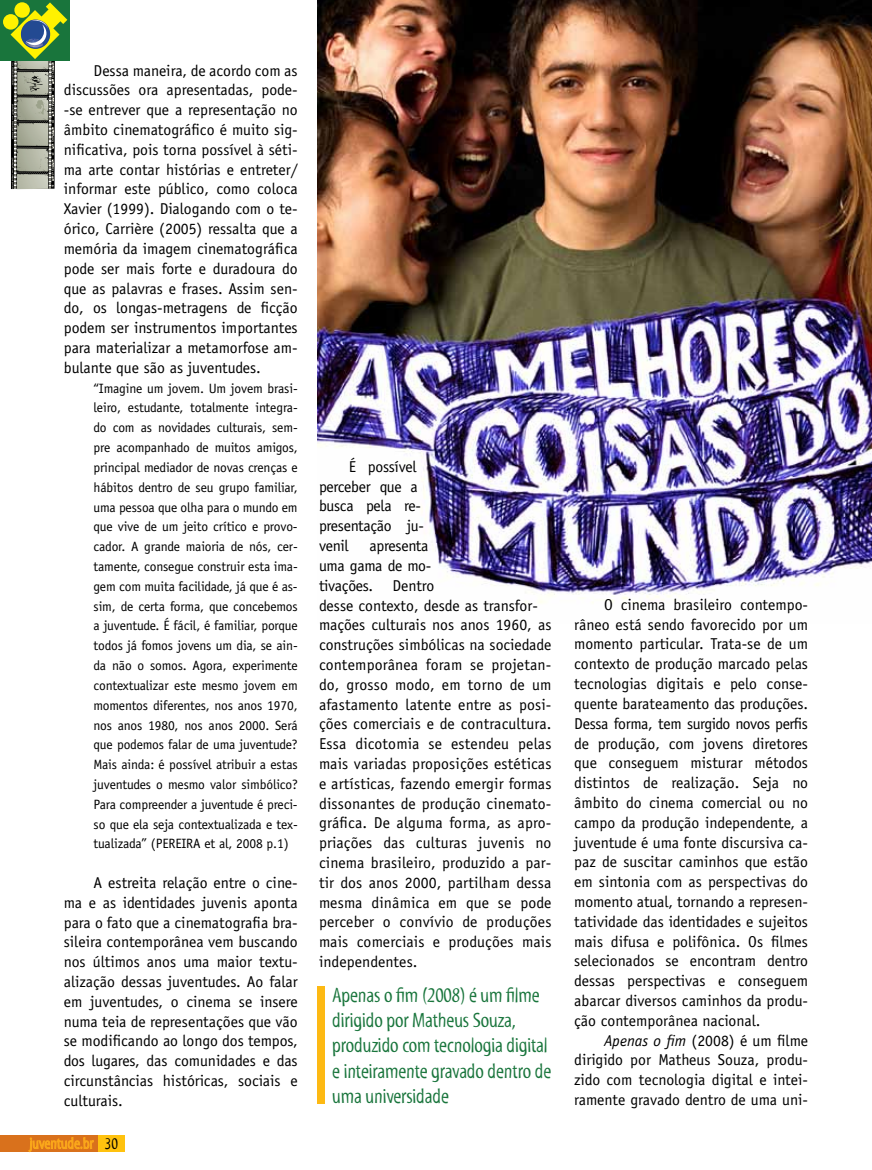
<style>
.page{position:relative;width:872px;height:1170px;background:#fff}
.page>*{position:absolute;margin:0;border:0;box-sizing:border-box;transform-origin:0 0}
.t1{font:21px/25.2px "Myriad Tilt";letter-spacing:-.01em;color:#19753c}
.t2{font:16.5px "Myriad Tilt";color:#000}
.t3{font:15.75px/19.8px "Officina Sans";color:#000;text-align:justify}
.t4{font:15.75px/19.8px "Officina Sans";letter-spacing:-.02em;color:#000}
.t5{font:13.5px/19.8px "Officina Sans";letter-spacing:-.01em;color:#000;text-align:justify}
.s1{font-style:italic}
</style>
<div class="page">
<div style="left:0;top:1135px;width:98px;height:17px;background:#d9711c"></div>
<div style="left:98px;top:1135px;width:27px;height:17px;background:#ffc20e"></div>
<svg style="left:28px;top:1137px;width:66px;height:16px"></svg>
<div style="left:0;top:0;width:70px;height:61px;background:#19753c"></div>
<div style="left:3px;top:14px;width:16px;height:16px;background:#fff200;border-radius:50%"></div>
<svg style="left:11px;top:2px;width:56px;height:188px"></svg>
<img style="left:317px;top:0;width:555px;height:603px">
<div style="left:317px;top:986px;width:8px;height:117px;background:#fdb913"></div>
<p class="t3" style="left:64px;top:60px;width:235px;text-indent:30px">Dessa maneira, de acordo com as discussões ora apresentadas, pode--se entrever que a representação no âmbito cinematográfico é muito sig&shy;nificativa, pois torna possível à séti&shy;ma arte contar histórias e entreter/ informar este público, como coloca Xavier (1999). Dialogando com o te&shy;órico, Carrière (2005) ressalta que a memória da imagem cinematográfica pode ser mais forte e duradoura do que as palavras e frases. Assim sen&shy;do, os longas-metragens de ficção podem ser instrumentos importantes para materializar a metamorfose am&shy;bulante que são as juventudes.</p>
<p class="t5" style="left:94px;top:378px;width:206px">“Imagine um jovem. Um jovem brasi&shy;leiro, estudante, totalmente integra&shy;do com as novidades culturais, sem&shy;pre acompanhado de muitos amigos, principal mediador de novas crenças e hábitos dentro de seu grupo familiar, uma pessoa que olha para o mundo em que vive de um jeito crítico e provo&shy;cador. A grande maioria de nós, cer&shy;tamente, consegue construir esta ima&shy;gem com muita facilidade, já que é as&shy;sim, de certa forma, que concebemos a juventude. É fácil, é familiar, porque todos já fomos jovens um dia, se ain&shy;da não o somos. Agora, experimente contextualizar este mesmo jovem em momentos diferentes, nos anos 1970, nos anos 1980, nos anos 2000. Será que podemos falar de uma juventude?<br>Mais ainda: é possível atribuir a estas juventudes o mesmo valor simbólico?<br>Para compreender a juventude é preci&shy;so que ela seja contextualizada e tex&shy;tualizada” (PEREIRA et al, 2008 p.1)</p>
<p class="t3" style="left:64px;top:872px;width:235px;text-indent:30px">A estreita relação entre o cine&shy;ma e as identidades juvenis aponta para o fato que a cinematografia bra&shy;sileira contemporânea vem buscando nos últimos anos uma maior textu&shy;alização dessas juventudes. Ao falar em juventudes, o cinema se insere numa teia de representações que vão se modificando ao longo dos tempos, dos lugares, das comunidades e das circunstâncias históricas, sociais e culturais.</p>
<p class="t2" style="left:105px;top:1134px;width:15px">30</p>
<p class="t4" style="left:319px;top:456px;width:106px;text-indent:30px">É possível perceber que a busca pela re&shy;presentação ju&shy;venil</p>
<p class="t3" style="left:319px;top:536px;width:234px;text-align:left;text-indent:51px">apresenta<br>uma gama de mo-<br>tivações. Dentro<br>desse contexto, desde as transfor&shy;mações culturais nos anos 1960, as construções simbólicas na sociedade contemporânea foram se projetan&shy;do, grosso modo, em torno de um afastamento latente entre as posi&shy;ções comerciais e de contracultura.<br>Essa dicotomia se estendeu pelas mais variadas proposições estéticas e artísticas, fazendo emergir formas dissonantes de produção cinemato&shy;gráfica. De alguma forma, as apro&shy;priações das culturas juvenis no cinema brasileiro, produzido a par&shy;tir dos anos 2000, partilham dessa mesma dinâmica em que se pode perceber o convívio de produções mais comerciais e produções mais independentes.</p>
<h1 class="t1" style="left:332px;top:982px;width:221px">Apenas o fim (2008) é um filme dirigido por Matheus Souza, produzido com tecnologia digital e inteiramente gravado dentro de uma universidade</h1>
<p class="t3" style="left:574px;top:594px;width:235px;text-indent:30px">O cinema brasileiro contempo&shy;râneo está sendo favorecido por um momento particular. Trata-se de um contexto de produção marcado pelas tecnologias digitais e pelo conse&shy;quente barateamento das produções.<br>Dessa forma, tem surgido novos perfis de produção, com jovens diretores que conseguem misturar métodos distintos de realização. Seja no âmbito do cinema comercial ou no campo da produção independente, a juventude é uma fonte discursiva ca&shy;paz de suscitar caminhos que estão em sintonia com as perspectivas do momento atual, tornando a represen&shy;tatividade das identidades e sujeitos mais difusa e polifônica. Os filmes selecionados se encontram dentro dessas perspectivas e conseguem abarcar diversos caminhos da produ&shy;ção contemporânea nacional.</p>
<p class="t3" style="left:574px;top:1030px;width:235px;text-indent:30px"><span class="s1">Apenas o fim</span> (2008) é um filme dirigido por Matheus Souza, produ&shy;zido com tecnologia digital e intei&shy;ramente gravado dentro de uma uni-</p>
</div>
